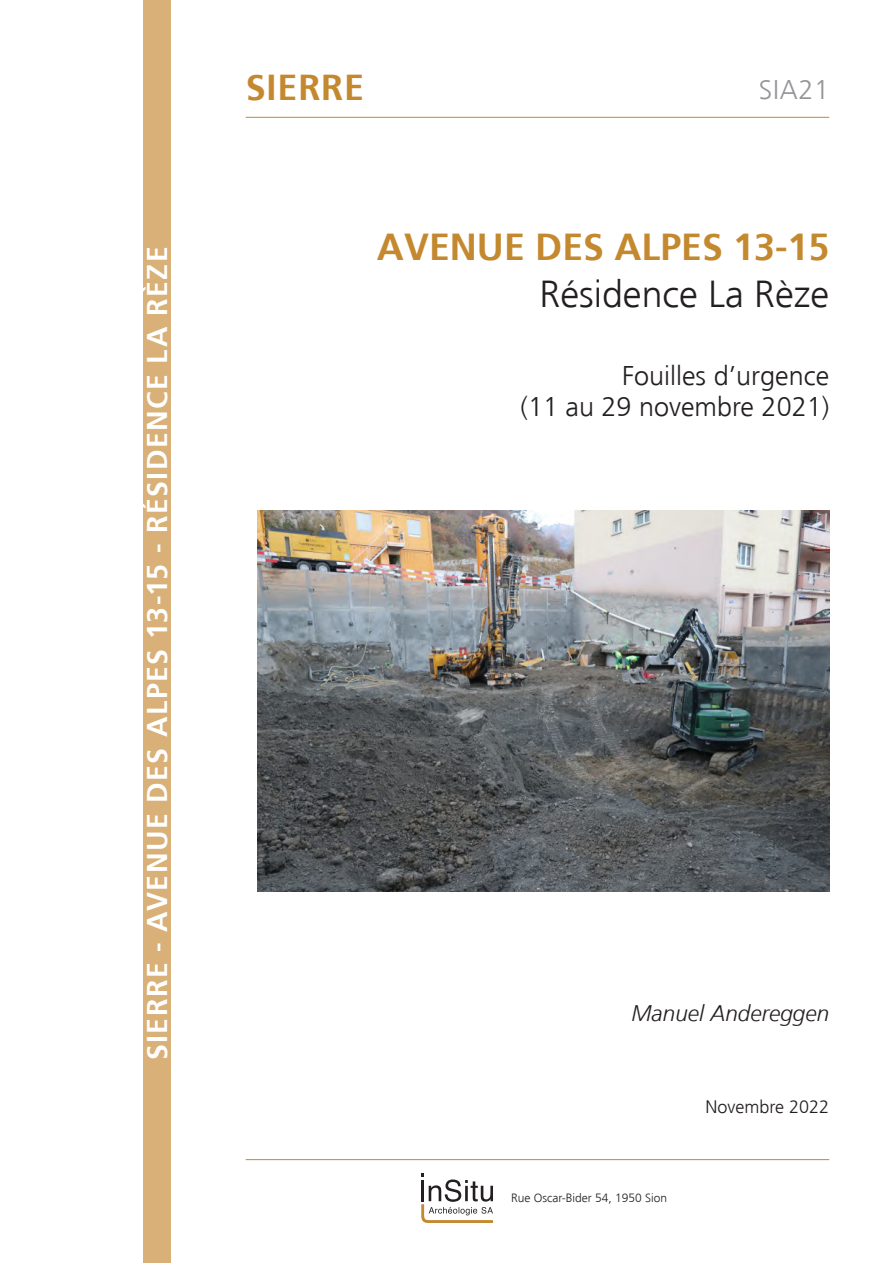
<style>
.page{position:relative;width:893px;height:1263px;background:#fff}
.page>*{position:absolute;margin:0;border:0;box-sizing:border-box;transform-origin:0 0}
.t1{font:700 37.5px "Frutiger";color:#c4892f}
.t2{font:300 37.5px "Frutiger";color:#231f20}
.t3{font:700 36px "Frutiger";letter-spacing:.025em;color:#c4892f}
.t4{font:700 28.5px "Frutiger";letter-spacing:.05em;color:#fff}
.t5{font:300 27px/31.5px "Frutiger";color:#231f20;text-align:right}
.t6{font:300 27px "Frutiger";letter-spacing:.025em;color:#939598}
.t7{font:italic 300 22.5px "Frutiger";color:#231f20}
.t8{font:300 18px "Frutiger";color:#231f20}
.t9{font:300 12px "Frutiger";color:#231f20}
</style>
<div class="page">
<hr style="left:246px;top:117px;width:583px;height:1px;background:#c4892f">
<hr style="left:246px;top:1159px;width:583px;height:1px;background:#c4892f">
<img style="left:258px;top:511px;width:571px;height:381px">
<div style="left:143px;top:0;width:27px;height:1263px;background:#d9b077"></div>
<svg style="left:421px;top:1174px;width:72px;height:49px"></svg>
<p class="t4" style="left:145px;top:1060px;width:811px;rotate:-90deg">SIERRE - Avenue des alpes 13-15 - Résidence La Rèze</p>
<p class="t3" style="left:246px;top:72px;width:120px">SIERRE</p>
<p class="t6" style="left:759px;top:79px;width:72px">SIA21</p>
<h1 class="t1" style="left:377px;top:231px;width:454px">AVENUE DES ALPES 13-15</h1>
<h1 class="t2" style="left:540px;top:278px;width:291px">Résidence La Rèze</h1>
<p class="t5" style="left:520px;top:362px;width:310px">Fouilles d’urgence<br>(11 au 29 novembre 2021)</p>
<p class="t7" style="left:632px;top:1004px;width:199px">Manuel Andereggen</p>
<p class="t9" style="left:511px;top:1193px;width:158px">Rue Oscar-Bider 54, 1950 Sion</p>
<p class="t8" style="left:705px;top:1099px;width:125px">Novembre 2022</p>
</div>
